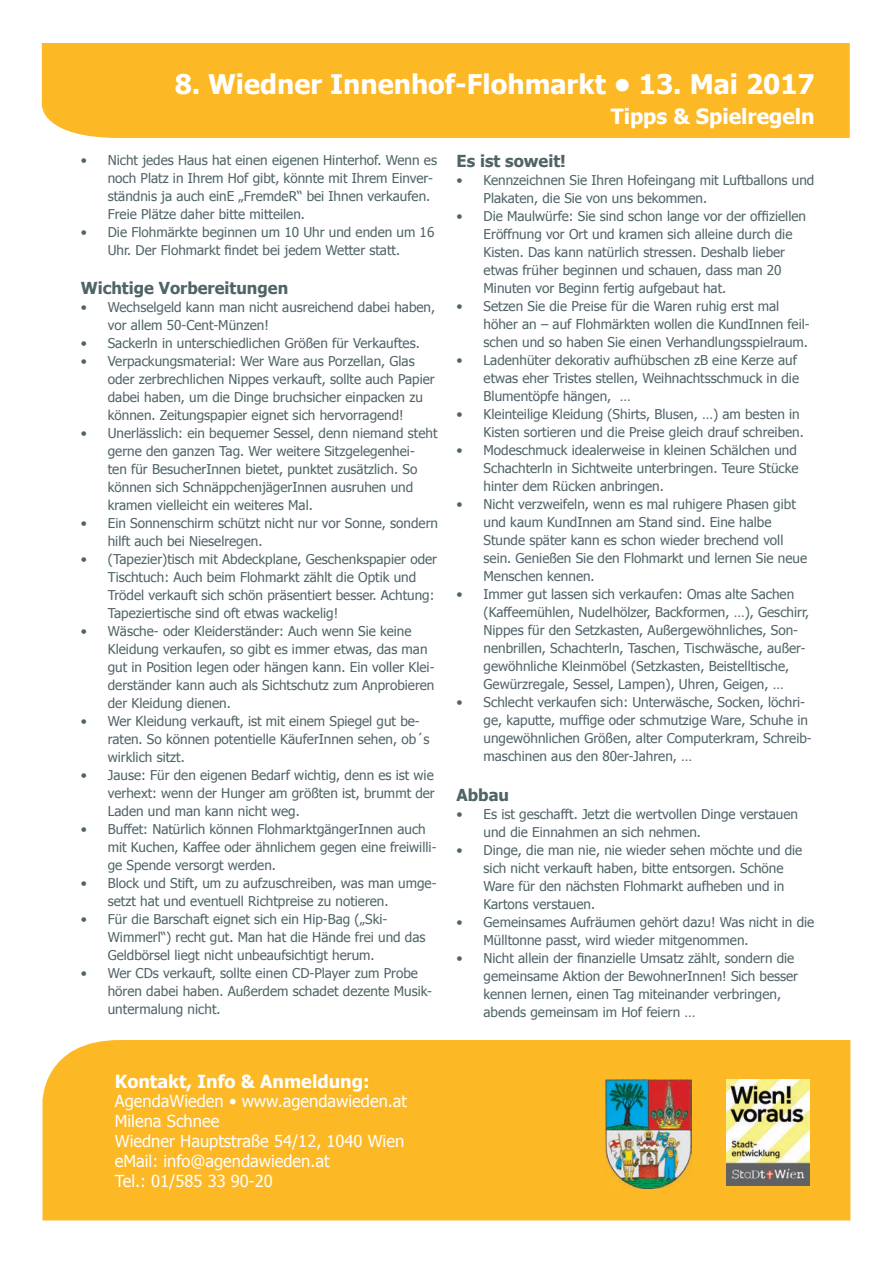
<style>
.page{position:relative;width:893px;height:1263px;background:#fff}
.page>*{position:absolute;margin:0;border:0;box-sizing:border-box;transform-origin:0 0}
.t1{font:700 27px "Tahoma";color:#fff}
.t2{font:700 21px "Tahoma";color:#fff}
.t3{font:700 18px "Tahoma";color:#fff}
.t4{font:16.5px/19.8px "Tahoma";color:#fff}
.t5{font:700 16.5px "Tahoma";color:#506468}
.t6{font:13.5px/18px "Tahoma";color:#506468}
</style>
<div class="page">
<div style="left:42px;top:43px;width:808px;height:95px;background:#fcb825"></div>
<div style="left:43px;top:1040px;width:807px;height:180px;background:#fcb825"></div>
<img style="left:726px;top:1080px;width:83px;height:105px">
<img style="left:606px;top:1080px;width:85px;height:109px">
<h1 class="t1" style="left:175px;top:67px;width:642px">8. Wiedner Innenhof-Flohmarkt • 13. Mai 2017</h1>
<h2 class="t2" style="left:611px;top:103px;width:205px">Tipps &amp; Spielregeln</h2>
<p class="t6" style="left:108px;top:151px;width:331px;text-indent:-27px">• Nicht jedes Haus hat einen eigenen Hinterhof. Wenn es noch Platz in Ihrem Hof gibt, könnte mit Ihrem Einver&shy;ständnis ja auch einE „FremdeR“ bei Ihnen verkaufen.<br>Freie Plätze daher bitte mitteilen.</p>
<p class="t6" style="left:81px;top:223px;width:355px;text-align:center">• Die Flohmärkte beginnen um 10 Uhr und enden um 16<br>Uhr. Der Flohmarkt findet bei jedem Wetter statt.</p>
<p class="t5" style="left:81px;top:278px;width:209px">Wichtige Vorbereitungen</p>
<p class="t6" style="left:108px;top:298px;width:329px;text-indent:-27px">• Wechselgeld kann man nicht ausreichend dabei haben, vor allem 50-Cent-Münzen!</p>
<p class="t6" style="left:81px;top:334px;width:340px">• Sackerln in unterschiedlichen Größen für Verkauftes.</p>
<p class="t6" style="left:108px;top:352px;width:328px;text-indent:-27px">• Verpackungsmaterial: Wer Ware aus Porzellan, Glas oder zerbrechlichen Nippes verkauft, sollte auch Papier dabei haben, um die Dinge bruchsicher einpacken zu können. Zeitungspapier eignet sich hervorragend!</p>
<p class="t6" style="left:108px;top:424px;width:331px;text-indent:-27px">• Unerlässlich: ein bequemer Sessel, denn niemand steht gerne den ganzen Tag. Wer weitere Sitzgelegenhei-<br>ten für BesucherInnen bietet, punktet zusätzlich. So können sich SchnäppchenjägerInnen ausruhen und kramen vielleicht ein weiteres Mal.</p>
<p class="t6" style="left:108px;top:514px;width:332px;text-indent:-27px">• Ein Sonnenschirm schützt nicht nur vor Sonne, sondern hilft auch bei Nieselregen.</p>
<p class="t6" style="left:108px;top:550px;width:331px;text-indent:-27px">• (Tapezier)tisch mit Abdeckplane, Geschenkspapier oder Tischtuch: Auch beim Flohmarkt zählt die Optik und Trödel verkauft sich schön präsentiert besser. Achtung:<br>Tapeziertische sind oft etwas wackelig!</p>
<p class="t6" style="left:108px;top:622px;width:328px;text-indent:-27px">• Wäsche- oder Kleiderständer: Auch wenn Sie keine Kleidung verkaufen, so gibt es immer etwas, das man gut in Position legen oder hängen kann. Ein voller Klei&shy;derständer kann auch als Sichtschutz zum Anprobieren der Kleidung dienen.</p>
<p class="t6" style="left:108px;top:712px;width:323px;text-indent:-27px">• Wer Kleidung verkauft, ist mit einem Spiegel gut be&shy;raten. So können potentielle KäuferInnen sehen, ob´s wirklich sitzt.</p>
<p class="t6" style="left:108px;top:766px;width:329px;text-align:justify;text-indent:-27px">• Jause: Für den eigenen Bedarf wichtig, denn es ist wie verhext: wenn der Hunger am größten ist, brummt der Laden und man kann nicht weg.</p>
<p class="t6" style="left:108px;top:820px;width:330px;text-indent:-27px">• Buffet: Natürlich können FlohmarktgängerInnen auch mit Kuchen, Kaffee oder ähnlichem gegen eine freiwilli&shy;ge Spende versorgt werden.</p>
<p class="t6" style="left:108px;top:874px;width:330px;text-indent:-27px">• Block und Stift, um zu aufzuschreiben, was man umge&shy;setzt hat und eventuell Richtpreise zu notieren.</p>
<p class="t6" style="left:108px;top:910px;width:319px;text-indent:-27px">• Für die Barschaft eignet sich ein Hip-Bag („Ski-<br>Wimmerl“) recht gut. Man hat die Hände frei und das<br>Geldbörsel liegt nicht unbeaufsichtigt herum.</p>
<p class="t6" style="left:108px;top:964px;width:326px;text-indent:-27px">• Wer CDs verkauft, sollte einen CD-Player zum Probe hören dabei haben. Außerdem schadet dezente Musik&shy;untermalung nicht.</p>
<p class="t5" style="left:457px;top:151px;width:111px">Es ist soweit!</p>
<p class="t6" style="left:484px;top:171px;width:332px;text-indent:-27px">• Kennzeichnen Sie Ihren Hofeingang mit Luftballons und<br>Plakaten, die Sie von uns bekommen.</p>
<p class="t6" style="left:484px;top:207px;width:324px;text-indent:-27px">• Die Maulwürfe: Sie sind schon lange vor der offiziellen Eröffnung vor Ort und kramen sich alleine durch die Kisten. Das kann natürlich stressen. Deshalb lieber etwas früher beginnen und schauen, dass man 20<br>Minuten vor Beginn fertig aufgebaut hat.</p>
<p class="t6" style="left:484px;top:297px;width:328px;text-indent:-27px">• Setzen Sie die Preise für die Waren ruhig erst mal höher an – auf Flohmärkten wollen die KundInnen feil&shy;schen und so haben Sie einen Verhandlungsspielraum.</p>
<p class="t6" style="left:484px;top:351px;width:317px;text-indent:-27px">• Ladenhüter dekorativ aufhübschen zB eine Kerze auf etwas eher Tristes stellen, Weihnachtsschmuck in die<br>Blumentöpfe hängen, …</p>
<p class="t6" style="left:484px;top:405px;width:322px;text-indent:-27px">• Kleinteilige Kleidung (Shirts, Blusen, …) am besten in<br>Kisten sortieren und die Preise gleich drauf schreiben.</p>
<p class="t6" style="left:484px;top:441px;width:316px;text-align:justify;text-indent:-27px">• Modeschmuck idealerweise in kleinen Schälchen und Schachterln in Sichtweite unterbringen. Teure Stücke hinter dem Rücken anbringen.</p>
<p class="t6" style="left:484px;top:495px;width:325px;text-indent:-27px">• Nicht verzweifeln, wenn es mal ruhigere Phasen gibt und kaum KundInnen am Stand sind. Eine halbe Stunde später kann es schon wieder brechend voll sein. Genießen Sie den Flohmarkt und lernen Sie neue Menschen kennen.</p>
<p class="t6" style="left:484px;top:585px;width:327px;text-indent:-27px">• Immer gut lassen sich verkaufen: Omas alte Sachen (Kaffeemühlen, Nudelhölzer, Backformen, …), Geschirr, Nippes für den Setzkasten, Außergewöhnliches, Son&shy;nenbrillen, Schachterln, Taschen, Tischwäsche, außer&shy;gewöhnliche Kleinmöbel (Setzkasten, Beistelltische, Gewürzregale, Sessel, Lampen), Uhren, Geigen, …</p>
<p class="t6" style="left:484px;top:693px;width:330px;text-indent:-27px">• Schlecht verkaufen sich: Unterwäsche, Socken, löchri&shy;ge, kaputte, muffige oder schmutzige Ware, Schuhe in ungewöhnlichen Größen, alter Computerkram, Schreib&shy;maschinen aus den 80er-Jahren, …</p>
<p class="t5" style="left:457px;top:784px;width:54px">Abbau</p>
<p class="t6" style="left:484px;top:804px;width:316px;text-indent:-27px">• Es ist geschafft. Jetzt die wertvollen Dinge verstauen und die Einnahmen an sich nehmen.</p>
<p class="t6" style="left:484px;top:840px;width:320px;text-indent:-27px">• Dinge, die man nie, nie wieder sehen möchte und die sich nicht verkauft haben, bitte entsorgen. Schöne Ware für den nächsten Flohmarkt aufheben und in Kartons verstauen.</p>
<p class="t6" style="left:484px;top:912px;width:332px;text-indent:-27px">• Gemeinsames Aufräumen gehört dazu! Was nicht in die<br>Mülltonne passt, wird wieder mitgenommen.</p>
<p class="t6" style="left:484px;top:948px;width:316px;text-indent:-27px">• Nicht allein der finanzielle Umsatz zählt, sondern die gemeinsame Aktion der BewohnerInnen! Sich besser kennen lernen, einen Tag miteinander verbringen, abends gemeinsam im Hof feiern …</p>
<h3 class="t3" style="left:115px;top:1069px;width:256px">Kontakt, Info &amp; Anmeldung:</h3>
<p class="t4" style="left:115px;top:1091px;width:294px">AgendaWieden • www.agendawieden.at<br>Milena Schnee<br>Wiedner Hauptstraße 54/12, 1040 Wien eMail: info@agendawieden.at<br>Tel.: 01/585 33 90-20</p>
</div>
